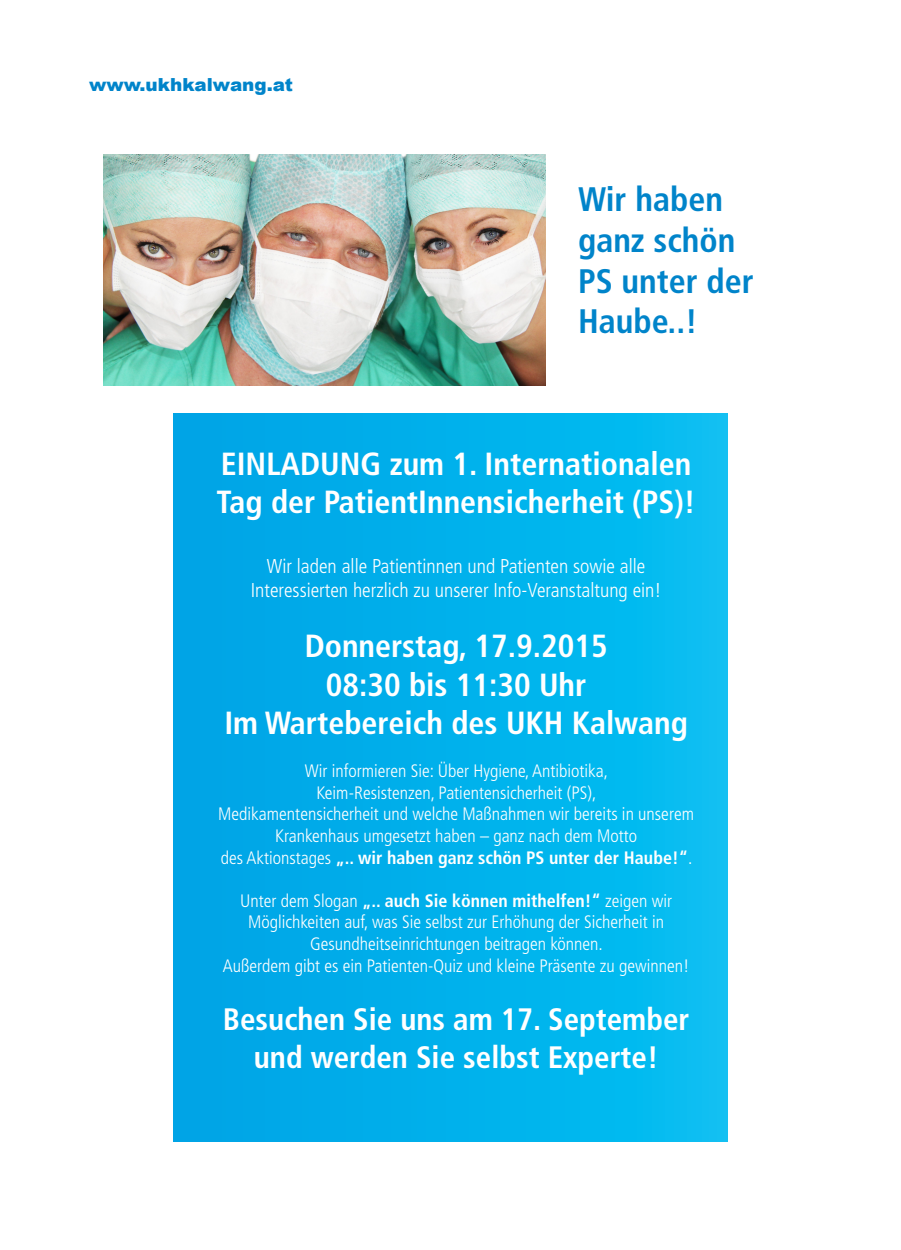
<style>
.page{position:relative;width:901px;height:1250px;background:#fff}
.page>*{position:absolute;margin:0;border:0;box-sizing:border-box;transform-origin:0 0}
.t1{font:700 condensed 34px/40.8px "Frutiger LT Std";color:#0084ca}
.t2{font:700 condensed 32px/38.4px "Frutiger LT Std";color:#fff}
.t3{font:700 condensed 31px/37.2px "Frutiger LT Std";color:#fff;text-align:center}
.t4{font:300 condensed 20px/24px "Frutiger LT Std";color:#fff;text-align:center}
.t5{font:300 condensed 18px/21.6px "Frutiger LT Std";color:#fff;text-align:center}
.t6{font:900 18px "Arial";color:#0084ca}
.s1{font-weight:700}
</style>
<div class="page">
<img style="left:103px;top:154px;width:442px;height:231px">
<div style="left:173px;top:414px;width:555px;height:727px;background:linear-gradient(to right,#00a3e5,#06bff2)"></div>
<p class="t6" style="left:89px;top:71px;width:205px">www.ukhkalwang.at</p>
<h1 class="t1" style="left:578px;top:179px;width:177px">Wir haben ganz schön<br>PS unter der<br>Haube..!</h1>
<h2 class="t2" style="left:217px;top:444px;width:481px">EINLADUNG zum 1. Internationalen<br>Tag der PatientInnensicherheit (PS)!</h2>
<p class="t4" style="left:251px;top:554px;width:412px">Wir laden alle Patientinnen und Patienten sowie alle<br>Interessierten herzlich zu unserer Info-Veranstaltung ein!</p>
<h2 class="t2" style="left:224px;top:627px;width:465px;text-align:center">Donnerstag, 17.9.2015<br>08:30 bis 11:30 Uhr<br>Im Wartebereich des UKH Kalwang</h2>
<p class="t5" style="left:218px;top:760px;width:477px">Wir informieren Sie: Über Hygiene, Antibiotika,<br>Keim-Resistenzen, Patientensicherheit (PS),<br>Medikamentensicherheit und welche Maßnahmen wir bereits in unserem Krankenhaus umgesetzt haben – ganz nach dem Motto<br>des Aktionstages <span class="s1">„.. wir haben ganz schön PS unter der Haube!“</span>.</p>
<p class="t5" style="left:223px;top:890px;width:468px">Unter dem Slogan <span class="s1">„.. auch Sie können mithelfen!“</span> zeigen wir Möglichkeiten auf, was Sie selbst zur Erhöhung der Sicherheit in Gesundheitseinrichtungen beitragen können.<br>Außerdem gibt es ein Patienten-Quiz und kleine Präsente zu gewinnen!</p>
<h3 class="t3" style="left:223px;top:1001px;width:468px">Besuchen Sie uns am 17. September und werden Sie selbst Experte!</h3>
</div>
